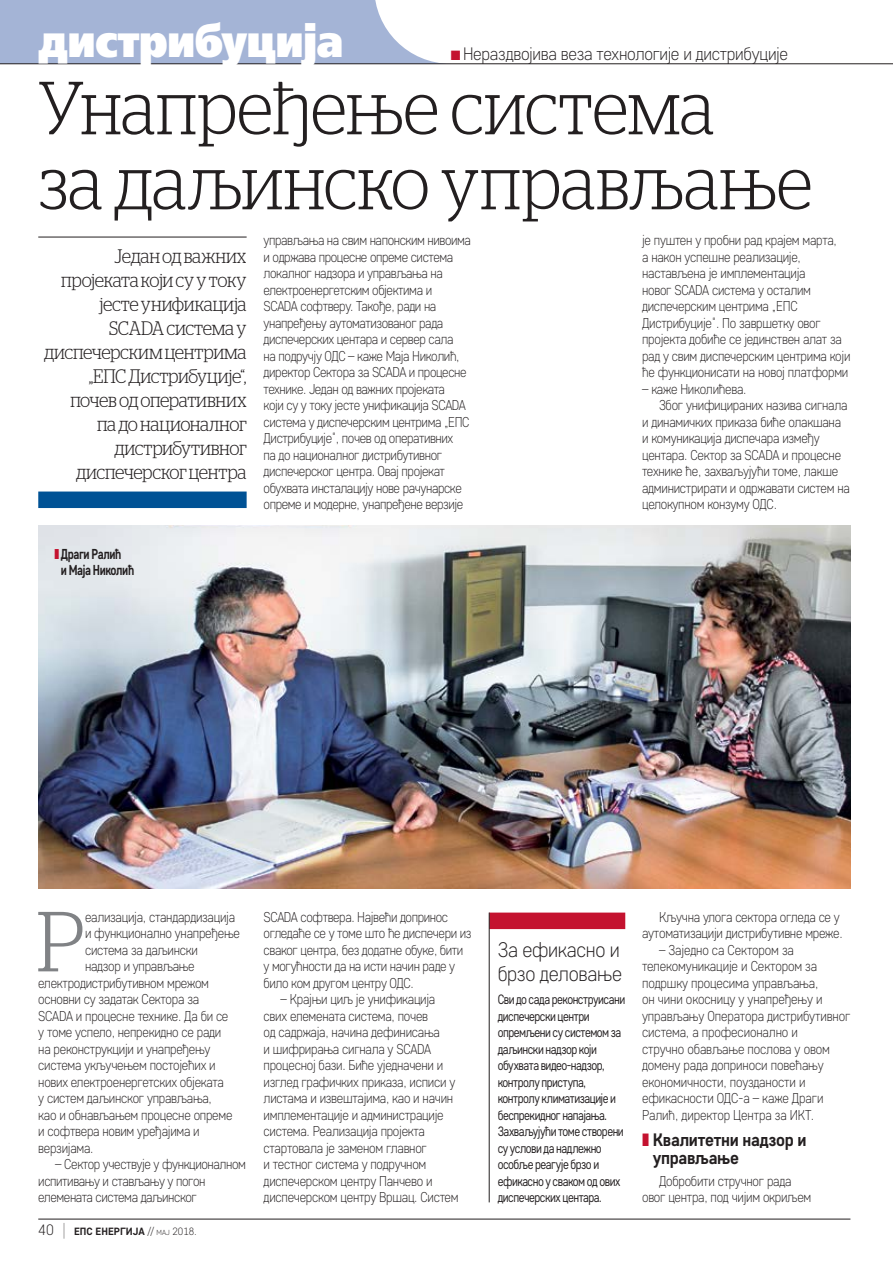
<style>
.page{position:relative;width:893px;height:1263px;background:#fff}
.page>*{position:absolute;margin:0;border:0;box-sizing:border-box;transform-origin:0 0}
.t1{font:300 84.9px "Stag LC";color:#808285}
.t2{font:300 75px/75px "Stag LC";letter-spacing:-.005em;color:#231f20;scale:.9 1}
.t3{font:45px "Free Set Extra Bold C";letter-spacing:-.015em;color:#fff;scale:.9 1}
.t4{font:300 21px/24px "Core Sans D25";letter-spacing:-.02em;color:#231f20;scale:.95 1}
.t5{font:300 19.5px/24px "Stag LC";letter-spacing:-.02em;color:#231f20;text-align:right;scale:.9 1}
.t6{font:300 18px "Core Sans D25";letter-spacing:-.015em;color:#231f20;scale:.95 1}
.t7{font:700 18px/18px "Core Sans D55";letter-spacing:-.01em;color:#231f20;scale:.95 1}
.t8{font:700 14.4px/16.5px "Core Sans D55";letter-spacing:-.035em;color:#231f20;scale:.8 1}
.t9{font:300 14.25px/16.5px "Core Sans D25";letter-spacing:-.02em;color:#231f20;scale:.9 1}
.t10{font:13.5px/16.5px "Core Sans D35";letter-spacing:-.045em;color:#231f20;scale:.85 1}
.t11{font:700 10.5px "Core Sans D55";color:#231f20}
.s1{color:#c4122f}
.s2{font-family:"Core Sans D25";font-weight:300;font-size:15px}
.s3{font-family:"Core Sans D15";font-weight:100;font-size:18px}
.s4{font-family:"Core Sans D25";font-weight:300}
.s5{font-family:"Core Sans D25";font-weight:300;font-size:7.35px}
</style>
<div class="page">
<svg style="left:0;top:0;width:451px;height:64px;background:#aebbd9"></svg>
<hr style="left:38px;top:1219px;width:812px;height:1px;background:#231f20">
<hr style="left:0;top:64px;width:893px;height:1px;background:#231f20">
<hr style="left:38px;top:237px;width:209px;height:1px;background:#231f20">
<div style="left:38px;top:491px;width:209px;height:17px;background:#005295"></div>
<div style="left:489px;top:912px;width:136px;height:17px;background:#c4122f"></div>
<hr style="left:489px;top:912px;width:1px;height:290px;background:#231f20">
<img style="left:38px;top:526px;width:812px;height:363px">
<h3 class="t3" style="left:38px;top:15px;width:340px">дистрибуција</h3>
<p class="t6" style="left:451px;top:43px;width:357px"><span class="s1">■</span> Нераздвојива веза технологије и дистрибуције</p>
<h2 class="t2" style="left:38px;top:63px;width:862px">Унапређење система<br>за даљинско управљање</h2>
<h3 class="t5" style="left:44px;top:242px;width:227px">Један од важних пројеката који су у току јесте унификација<br>SCADA система у диспечерским центрима „ЕПС Дистрибуције“, почев од оперативних<br>па до националног дистрибутивног диспечерског центра</h3>
<p class="t9" style="left:642px;top:232px;width:233px">је пуштен у пробни рад крајем марта,<br>а након успешне реализације, настављена је имплементација<br>новог SCADA система у осталим диспечерским центрима „ЕПС Дистрибуције“. По завршетку овог пројекта добиће се јединствен алат за рад у свим диспечерским центрима који ће функционисати на новој платформи</p>
<p class="t9" style="left:642px;top:380px;width:118px">– каже Николићева.</p>
<p class="t9" style="left:659px;top:397px;width:211px">Због унифицираних назива сигнала</p>
<p class="t9" style="left:642px;top:413px;width:223px">и динамичких приказа биће олакшана</p>
<p class="t9" style="left:642px;top:430px;width:199px">и комуникација диспечара између</p>
<p class="t9" style="left:642px;top:446px;width:223px">центара. Сектор за SCADA и процесне</p>
<p class="t9" style="left:642px;top:463px;width:219px">технике ће, захваљујући томе, лакше</p>
<p class="t9" style="left:642px;top:479px;width:232px">администрирати и одржавати систем на</p>
<p class="t9" style="left:642px;top:496px;width:151px">целокупном конзуму ОДС.</p>
<p class="t9" style="left:264px;top:232px;width:232px">управљања на свим напонским нивоима и одржава процесне опреме система локалног надзора и управљања на електроенергетским објектима и<br>SCADA софтверу. Такође, ради на унапређењу аутоматизованог рада диспечерских центара и сервер сала<br>на подручју ОДС – каже Маја Николић, директор Сектора за SCADA и процесне технике. Један од важних пројеката<br>који су у току јесте унификација SCADA система у диспечерским центрима „ЕПС Дистрибуције“, почев од оперативних<br>па до националног дистрибутивног диспечерског центра. Овај пројекат обухвата инсталацију нове рачунарске опреме и модерне, унапређене верзије</p>
<p class="t8" style="left:61px;top:545px;width:93px;text-indent:-6px"><span class="s1">❚</span> Драги Ралић<br>и Маја Николић</p>
<h1 class="t1" style="left:36px;top:880px;width:50px">Р</h1>
<p class="t9" style="left:85px;top:908px;width:168px">еализација, стандардизација</p>
<p class="t9" style="left:85px;top:925px;width:174px">и функционално унапређење</p>
<p class="t9" style="left:85px;top:941px;width:127px">система за даљински</p>
<p class="t9" style="left:85px;top:958px;width:124px">надзор и управљање</p>
<p class="t9" style="left:38px;top:974px;width:191px">електродистрибутивном мрежом</p>
<p class="t9" style="left:38px;top:991px;width:180px">основни су задатак Сектора за</p>
<p class="t9" style="left:38px;top:1007px;width:213px">SCADA и процесне технике. Да би се</p>
<p class="t9" style="left:38px;top:1024px;width:205px">у томе успело, непрекидно се ради</p>
<p class="t9" style="left:38px;top:1040px;width:193px">на реконструкцији и унапређењу</p>
<p class="t9" style="left:38px;top:1057px;width:199px">система укључењем постојећих и</p>
<p class="t9" style="left:38px;top:1073px;width:208px">нових електроенергетских објеката</p>
<p class="t9" style="left:38px;top:1090px;width:194px">у систем даљинског управљања,</p>
<p class="t9" style="left:38px;top:1106px;width:217px">као и обнављањем процесне опреме</p>
<p class="t9" style="left:38px;top:1123px;width:181px">и софтвера новим уређајима и</p>
<p class="t9" style="left:38px;top:1139px;width:63px">верзијама.</p>
<p class="t9" style="left:38px;top:1156px;width:232px;text-indent:17px">– Сектор учествује у функционалном испитивању и стављању у погон елемената система даљинског</p>
<p class="t11" style="left:38px;top:1225px;width:160px"><span class="s2">40</span> <span class="s3">|</span> ЕПС ЕНЕРГИЈА <span class="s4">//</span> <span class="s5">мај</span> <span class="s4">2018.</span></p>
<p class="t9" style="left:264px;top:908px;width:232px">SCADA софтвера. Највећи допринос огледаће се у томе што ће диспечери из сваког центра, без додатне обуке, бити у могућности да на исти начин раде у било ком другом центру ОДС.</p>
<p class="t9" style="left:264px;top:991px;width:218px;text-indent:17px">– Крајњи циљ је унификација свих елемената система, почев<br>од садржаја, начина дефинисања<br>и шифрирања сигнала у SCADA процесној бази. Биће уједначени и изглед графичких приказа, исписи у листама и извештајима, као и начин имплементације и администрације система. Реализација пројекта стартовала је заменом главног<br>и тестног система у подручном диспечерском центру Панчево и диспечерском центру Вршац. Систем</p>
<h3 class="t4" style="left:498px;top:937px;width:132px">За ефикасно и брзо деловање</h3>
<p class="t10" style="left:498px;top:991px;width:152px">Сви до сада реконструисани диспечерски центри опремљени су системом за даљински надзор који обухвата видео-надзор, контролу приступа, контролу климатизације и беспрекидног напајања.<br>Захваљујући томе створени су услови да надлежно особље реагује брзо и ефикасно у сваком од ових диспечерских центара.</p>
<p class="t9" style="left:642px;top:908px;width:224px;text-align:right">Кључна улога сектора огледа се у аутоматизацији дистрибутивне мреже.</p>
<p class="t9" style="left:642px;top:941px;width:233px;text-indent:17px">– Заједно са Сектором за телекомуникације и Сектором за подршку процесима управљања,<br>он чини окосницу у унапређењу и управљању Оператора дистрибутивног система, а професионално и<br>стручно обављање послова у овом домену рада доприноси повећању економичности, поузданости и ефикасности ОДС-а – каже Драги<br>Ралић, директор Центра за ИКТ.</p>
<p class="t7" style="left:653px;top:1130px;width:163px;text-indent:-11px"><span class="s1">❚</span> Квалитетни надзор и управљање</p>
<p class="t9" style="left:642px;top:1172px;width:190px;text-align:center">Добробити стручног рада<br>овог центра, под чијим окриљем</p>
</div>
